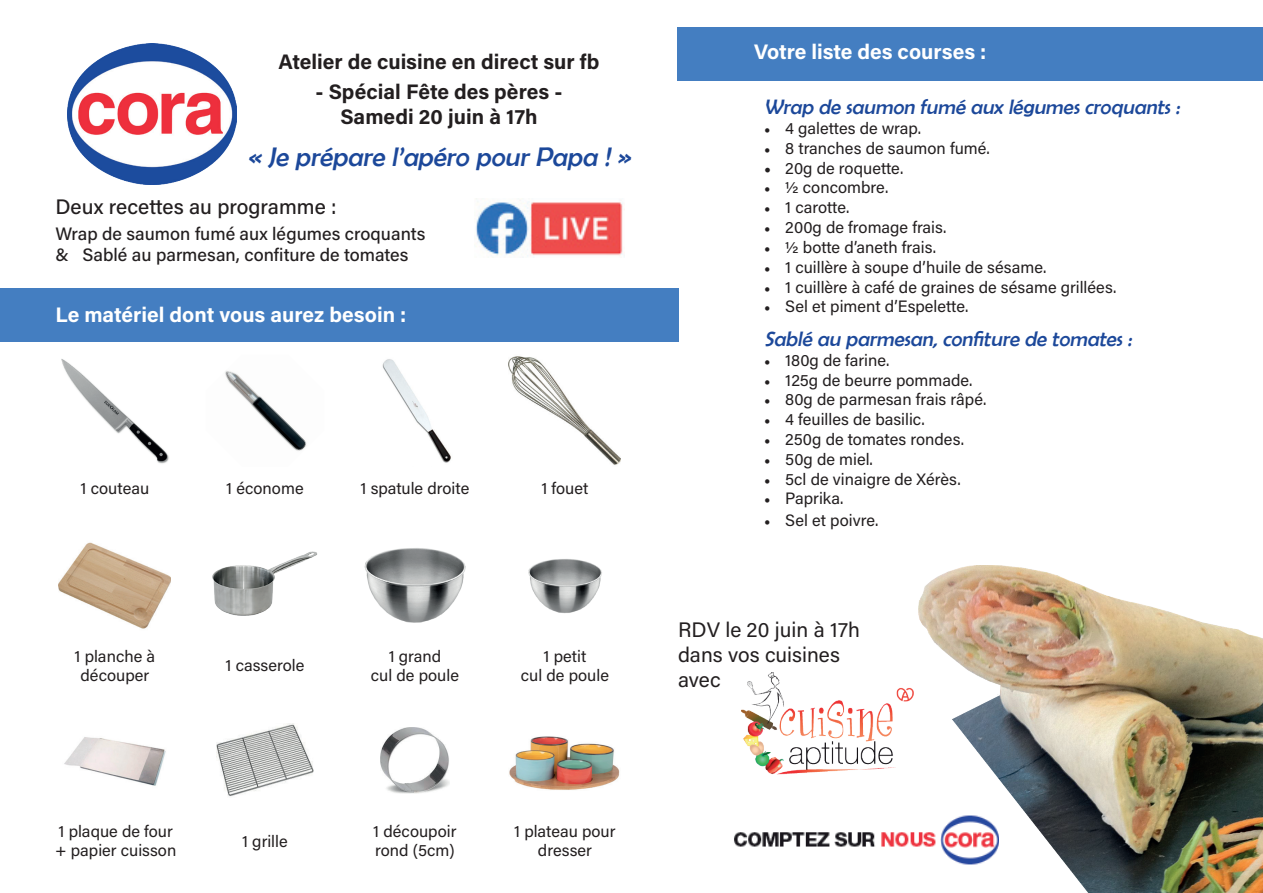
<style>
.page{position:relative;width:1263px;height:893px;background:#fff}
.page>*{position:absolute;margin:0;border:0;box-sizing:border-box;transform-origin:0 0}
.t1{font:italic 27px "Berlin Sans FB";color:#1c489a}
.t2{font:21px/25.2px "Acumin Variable Concept";letter-spacing:.04em;color:#231f20;text-align:center}
.t3{font:italic 21px "Berlin Sans FB";color:#1c489a}
.t4{font:21px "Acumin Variable Concept";letter-spacing:.055em;color:#fff}
.t5{font:21px/25.2px "Acumin Variable Concept";letter-spacing:.02em;color:#231f20}
.t6{font:18px/21.6px "Acumin Variable Concept";letter-spacing:.025em;color:#231f20}
.t7{font:16.5px/19.8px "Acumin Variable Concept";letter-spacing:.02em;color:#231f20;text-align:center}
.s1{font-family:"Minion Pro"}
.s2{font-family:"Minion Pro";font-size:18px}
</style>
<div class="page">
<div style="left:0;top:288px;width:678px;height:53px;background:#447ec1"></div>
<img style="left:67px;top:43px;width:169px;height:141px">
<img style="left:476px;top:201px;width:147px;height:56px">
<img style="left:918px;top:566px;width:345px;height:327px">
<img style="left:61px;top:359px;width:108px;height:105px">
<img style="left:225px;top:371px;width:82px;height:80px">
<img style="left:382px;top:359px;width:69px;height:104px">
<img style="left:509px;top:356px;width:112px;height:109px">
<img style="left:59px;top:542px;width:112px;height:87px">
<img style="left:212px;top:551px;width:105px;height:65px">
<img style="left:364px;top:548px;width:102px;height:75px">
<img style="left:528px;top:559px;width:74px;height:54px">
<img style="left:64px;top:737px;width:102px;height:49px">
<img style="left:216px;top:724px;width:98px;height:73px">
<img style="left:380px;top:727px;width:70px;height:67px">
<img style="left:509px;top:736px;width:111px;height:54px">
<img style="left:742px;top:672px;width:171px;height:103px">
<div style="left:678px;top:27px;width:585px;height:53px;background:#447ec1"></div>
<img style="left:734px;top:812px;width:265px;height:55px">
<p class="t2" style="left:279px;top:49px;width:321px">Atelier de cuisine en direct sur fb</p>
<p class="t2" style="left:316px;top:78px;width:248px">- Spécial Fête des pères -<br>Samedi 20 juin à 17h</p>
<h1 class="t1" style="left:248px;top:141px;width:389px">« Je prépare l’apéro pourPapa !»</h1>
<p class="t2" style="left:55px;top:193px;width:282px">Deux recettes au programme :</p>
<p class="t6" style="left:55px;top:222px;width:371px">Wrap de saumon fumé aux légumes croquants &amp; Sablé au parmesan, confiture de tomates</p>
<p class="t4" style="left:55px;top:301px;width:351px">Le matériel dont vous aurez besoin :</p>
<p class="t7" style="left:81px;top:478px;width:70px">1 couteau</p>
<p class="t7" style="left:226px;top:478px;width:79px">1 économe</p>
<p class="t7" style="left:361px;top:478px;width:110px">1 spatule droite</p>
<p class="t7" style="left:541px;top:478px;width:48px">1 fouet</p>
<p class="t7" style="left:75px;top:645px;width:82px">1 planche à découper</p>
<p class="t7" style="left:226px;top:655px;width:80px">1 casserole</p>
<p class="t7" style="left:371px;top:645px;width:89px">1 grand<br>cul de poule</p>
<p class="t7" style="left:521px;top:645px;width:89px">1 petit<br>cul de poule</p>
<p class="t4" style="left:754px;top:37px;width:232px">Votre liste des courses :</p>
<p class="t3" style="left:764px;top:95px;width:421px">Wrap de saumon fumé aux légumescroquants:</p>
<p class="t7" style="left:764px;top:118px;width:158px"><span class="s1">•</span> 4 galettes de wrap.</p>
<p class="t7" style="left:764px;top:138px;width:227px"><span class="s1">•</span> 8 tranches de saumon fumé.</p>
<p class="t7" style="left:764px;top:157px;width:140px"><span class="s2">•</span> 20g de roquette.</p>
<p class="t7" style="left:764px;top:177px;width:125px"><span class="s1">•</span> ½ concombre.</p>
<p class="t7" style="left:764px;top:197px;width:86px"><span class="s1">•</span> 1 carotte.</p>
<p class="t7" style="left:764px;top:217px;width:183px"><span class="s1">•</span> 200g de fromage frais.</p>
<p class="t7" style="left:764px;top:237px;width:173px"><span class="s1">•</span> ½ botte d’aneth frais.</p>
<p class="t7" style="left:764px;top:256px;width:283px"><span class="s1">•</span> 1 cuillère à soupe d’huile de sésame.</p>
<p class="t7" style="left:764px;top:276px;width:353px"><span class="s1">•</span> 1 cuillère à café de graines de sésame grillées.</p>
<p class="t7" style="left:764px;top:296px;width:205px"><span class="s1">•</span> Sel et piment d’Espelette.</p>
<p class="t3" style="left:764px;top:327px;width:373px">Sablé au parmesan,confiture de tomates:</p>
<p class="t7" style="left:764px;top:349px;width:126px"><span class="s1">•</span> 180g de farine.</p>
<p class="t7" style="left:764px;top:369px;width:210px"><span class="s1">•</span> 125g de beurre pommade.</p>
<p class="t7" style="left:764px;top:389px;width:223px"><span class="s1">•</span> 80g de parmesan frais râpé.</p>
<p class="t7" style="left:764px;top:409px;width:162px"><span class="s1">•</span> 4 feuilles de basilic.</p>
<p class="t7" style="left:764px;top:429px;width:201px"><span class="s1">•</span> 250g de tomates rondes.</p>
<p class="t7" style="left:764px;top:448px;width:110px"><span class="s1">•</span> 50g de miel.</p>
<p class="t7" style="left:764px;top:468px;width:198px"><span class="s1">•</span> 5cl de vinaigre de Xérès.</p>
<p class="t7" style="left:764px;top:488px;width:80px"><span class="s1">•</span> Paprika.</p>
<p class="t7" style="left:764px;top:510px;width:115px"><span class="s1">•</span> Sel et poivre.</p>
<p class="t5" style="left:678px;top:616px;width:183px">RDV le 20 juin à 17h dans vos cuisines avec</p>
<p class="t7" style="left:55px;top:820px;width:122px;text-align:left">1 plaque de four + papier cuisson</p>
<p class="t7" style="left:242px;top:830px;width:47px">1 grille</p>
<p class="t7" style="left:373px;top:820px;width:84px;text-align:left">1 découpoir rond (5cm)</p>
<p class="t7" style="left:514px;top:820px;width:102px">1 plateau pour dresser</p>
</div>
